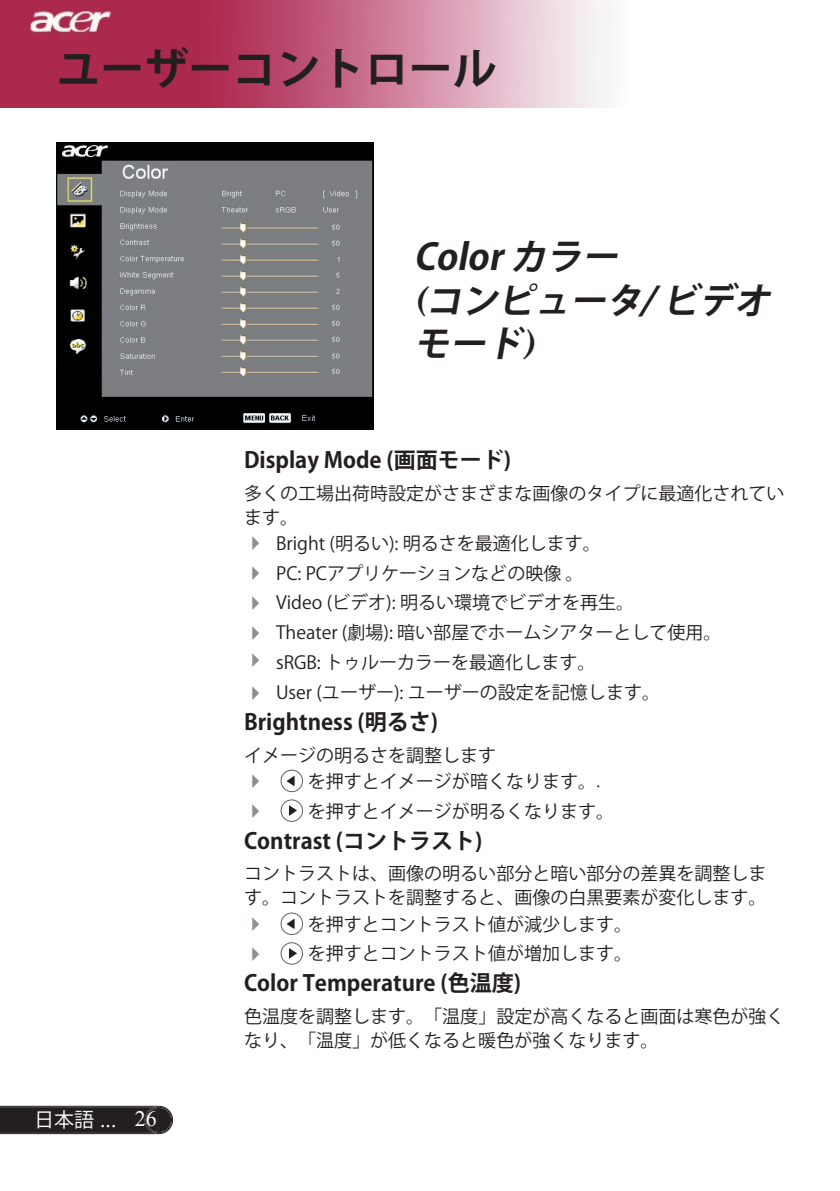
<style>
.page{position:relative;width:840px;height:1191px;background:#fff}
.page>*{position:absolute;margin:0;border:0;box-sizing:border-box;transform-origin:0 0}
.t1{font:700 44px "Koz Go Std";color:#231f20}
.t2{font:italic 700 36px/43.2px "Koz Go Std";color:#231f20}
.t3{font:700 22px "Koz Go Std";color:#231f20}
.t4{font:20px "Koz Go Std";color:#fff}
.t5{font:18px/24px "Koz Go Std";color:#231f20}
.s1{font-family:"Book Antiqua"}
.s2{font-family:"Century Gothic"}
.s3{font-family:"Times New Roman";font-size:22px}
.s4{color:#8b9093}
</style>
<div class="page">
<img style="left:0;top:0;width:610px;height:108px">
<svg style="left:0;top:1105px;width:173px;height:29px;background:#312d2e"></svg>
<svg style="left:280px;top:769px;width:23px;height:23px"></svg>
<svg style="left:280px;top:799px;width:23px;height:23px"></svg>
<svg style="left:280px;top:912px;width:23px;height:23px"></svg>
<svg style="left:280px;top:942px;width:23px;height:22px"></svg>
<img style="left:57px;top:142px;width:317px;height:287px">
<h1 class="t1" style="left:56px;top:40px;width:441px">ユーザーコントロール</h1>
<h2 class="t2" style="left:413px;top:238px;width:367px">Colorカラー<br><span class="s1">(</span>コンピュータ<span class="s1">/</span> ビデオモード<span class="s1">)</span></h2>
<p class="t4" style="left:34px;top:1106px;width:124px">日本語 <span class="s2">...</span> <span class="s3">26</span></p>
<p class="t3" style="left:244px;top:446px;width:268px">Display Mode (画面モード)</p>
<p class="t5" style="left:244px;top:482px;width:542px">多くの工場出荷時設定がさまざまな画像のタイプに最適化されています。</p>
<p class="t5" style="left:244px;top:532px;width:358px"><span class="s4">✔</span> Bright (明るい): 明るさを最適化します。</p>
<p class="t5" style="left:244px;top:562px;width:341px"><span class="s4">✔</span> PC: PCアプリケーションなどの映像 。</p>
<p class="t5" style="left:244px;top:591px;width:391px"><span class="s4">✔</span> Video (ビデオ): 明るい環境でビデオを再生。</p>
<p class="t5" style="left:244px;top:621px;width:479px"><span class="s4">✔</span> Theater (劇場): 暗い部屋でホームシアターとして使用。</p>
<p class="t5" style="left:244px;top:651px;width:352px"><span class="s4">✔</span> sRGB: トゥルーカラーを最適化します。</p>
<p class="t5" style="left:244px;top:681px;width:417px"><span class="s4">✔</span> User (ユーザー): ユーザーの設定を記憶します。</p>
<p class="t3" style="left:244px;top:707px;width:195px">Brightness (明るさ)</p>
<p class="t5" style="left:244px;top:743px;width:253px">イメージの明るさを調整します</p>
<p class="t5" style="left:244px;top:770px;width:358px"><span class="s4">✔</span> を押すとイメージが暗くなります。<span class="s1">.</span></p>
<p class="t5" style="left:244px;top:799px;width:371px"><span class="s4">✔</span> を押すとイメージが明るくなります。</p>
<p class="t3" style="left:244px;top:826px;width:240px">Contrast (コントラスト)</p>
<p class="t5" style="left:244px;top:862px;width:523px">コントラストは、画像の明るい部分と暗い部分の差異を調整します。コントラストを調整すると、画像の白黒要素が変化します。</p>
<p class="t5" style="left:244px;top:913px;width:389px"><span class="s4">✔</span> を押すとコントラスト値が減少します。</p>
<p class="t5" style="left:244px;top:942px;width:389px"><span class="s4">✔</span> を押すとコントラスト値が増加します。</p>
<p class="t3" style="left:244px;top:969px;width:278px">Color Temperature (色温度)</p>
<p class="t5" style="left:244px;top:1005px;width:541px">色温度を調整します。「温度」設定が高くなると画面は寒色が強くなり、「温度」が低くなると暖色が強くなります。</p>
</div>
